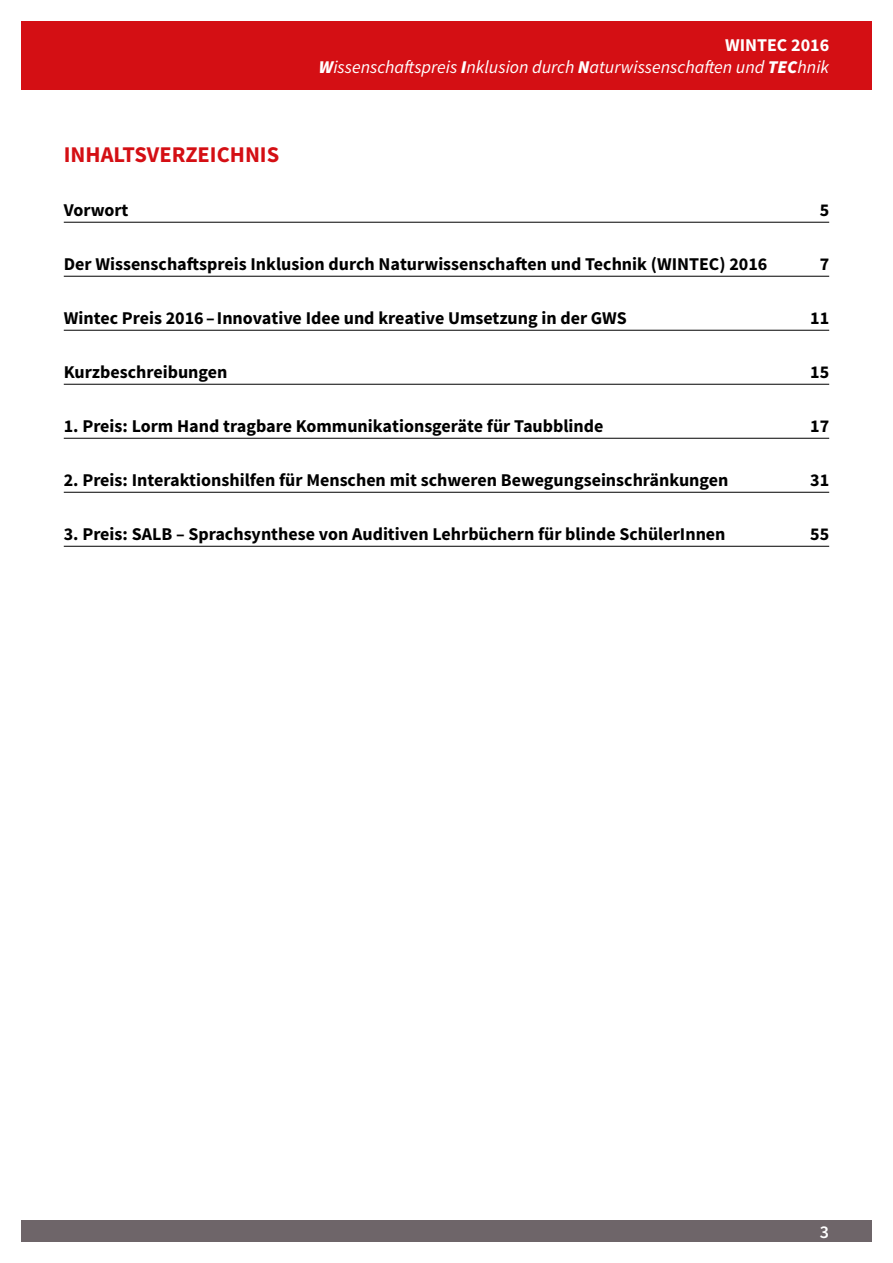
<style>
.page{position:relative;width:893px;height:1263px;background:#fff}
.page>*{position:absolute;margin:0;border:0;box-sizing:border-box;transform-origin:0 0}
.Ü_1{font:700 22.5px "Source Sans Pro";color:#d40f14}
.IHVZ_Überschirften_1_Ebene{font:700 18px "Source Sans Pro";color:#000}
.t1{font:italic 18px/21.6px "Source Sans Pro";color:#fff;text-align:right}
.t2{font:600 18px "Source Sans Pro";color:#fff}
.s1{font-weight:700;font-style:normal}
.s2{font-weight:900}
</style>
<div class="page">
<div style="left:21px;top:1220px;width:851px;height:22px;background:#6e6569"></div>
<div style="left:21px;top:21px;width:851px;height:68px;background:#d40f14"></div>
<hr style="left:64px;top:222px;width:765px;height:1px;background:#000">
<hr style="left:64px;top:276px;width:765px;height:1px;background:#000">
<hr style="left:64px;top:330px;width:765px;height:1px;background:#000">
<hr style="left:64px;top:384px;width:765px;height:1px;background:#000">
<hr style="left:64px;top:438px;width:765px;height:1px;background:#000">
<hr style="left:64px;top:492px;width:765px;height:1px;background:#000">
<hr style="left:64px;top:546px;width:765px;height:1px;background:#000">
<h1 class="Ü_1" style="left:64px;top:140px;width:217px">INHALTSVERZEICHNIS</h1>
<p class="t1" style="left:319px;top:34px;width:512px"><span class="s1">WINTEC 2016<br></span><span class="s2">W</span>issenschaftspreis <span class="s2">I</span>nklusion durch <span class="s2">N</span>aturwissenschaften und <span class="s2">TEC</span>hnik</p>
<h1 class="IHVZ_Überschirften_1_Ebene" style="left:64px;top:198px;width:66px">Vorwort</h1>
<h1 class="IHVZ_Überschirften_1_Ebene" style="left:820px;top:198px;width:11px">5</h1>
<h1 class="IHVZ_Überschirften_1_Ebene" style="left:64px;top:252px;width:705px">Der Wissenschaftspreis Inklusion durch Naturwissenschaften und Technik (WINTEC) 2016</h1>
<h1 class="IHVZ_Überschirften_1_Ebene" style="left:820px;top:252px;width:11px">7</h1>
<h1 class="IHVZ_Überschirften_1_Ebene" style="left:64px;top:306px;width:565px">Wintec Preis 2016– Innovative Idee und kreative Umsetzung in der GWS</h1>
<h1 class="IHVZ_Überschirften_1_Ebene" style="left:810px;top:306px;width:21px">11</h1>
<h1 class="IHVZ_Überschirften_1_Ebene" style="left:64px;top:360px;width:165px">Kurzbeschreibungen</h1>
<h1 class="IHVZ_Überschirften_1_Ebene" style="left:810px;top:360px;width:21px">15</h1>
<h1 class="IHVZ_Überschirften_1_Ebene" style="left:64px;top:414px;width:541px">1. Preis: Lorm Hand tragbare Kommunikationsgeräte für Taubblinde</h1>
<h1 class="IHVZ_Überschirften_1_Ebene" style="left:810px;top:414px;width:21px">17</h1>
<h1 class="IHVZ_Überschirften_1_Ebene" style="left:64px;top:468px;width:666px">2. Preis: Interaktionshilfen für Menschen mit schweren Bewegungseinschränkungen</h1>
<h1 class="IHVZ_Überschirften_1_Ebene" style="left:810px;top:468px;width:21px">31</h1>
<h1 class="IHVZ_Überschirften_1_Ebene" style="left:64px;top:522px;width:663px">3. Preis: SALB – Sprachsynthese von Auditiven Lehrbüchern für blinde SchülerInnen</h1>
<h1 class="IHVZ_Überschirften_1_Ebene" style="left:810px;top:522px;width:21px">55</h1>
<p class="t2" style="left:820px;top:1221px;width:11px">3</p>
</div>
